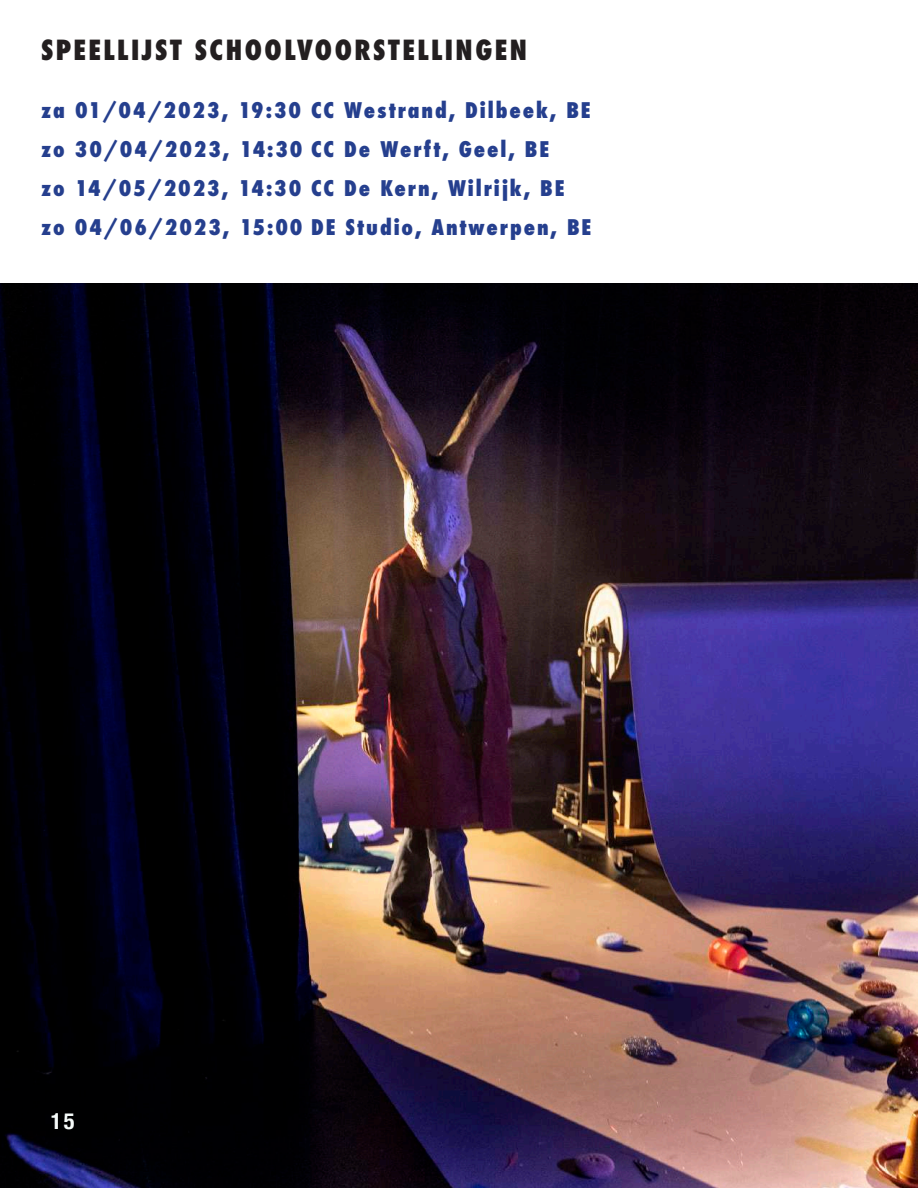
<style>
.page{position:relative;width:918px;height:1188px;background:#fff}
.page>*{position:absolute;margin:0;border:0;box-sizing:border-box;transform-origin:0 0}
.t1{font:800 condensed 27px "Futura";letter-spacing:.09em;color:#231f20}
.t2{font:700 condensed 22.5px "Helvetica Neue";color:#f6fbfa}
.t3{font:800 condensed 21px/39px "Futura";letter-spacing:.09em;color:#253f8e}
</style>
<div class="page">
<img style="left:0;top:283px;width:918px;height:905px">
<p class="t1" style="left:41px;top:32px;width:487px">SPEELLIJST SCHOOLVOORSTELLINGEN</p>
<p class="t3" style="left:41px;top:91px;width:552px">za 01/04/2023, 19:30 CC Westrand, Dilbeek, BE zo 30/04/2023, 14:30 CC De Werft, Geel, BE<br>zo 14/05/2023, 14:30 CC De Kern, Wilrijk, BE zo 04/06/2023, 15:00 DE Studio, Antwerpen, BE</p>
<p class="t2" style="left:51px;top:1102px;width:25px">15</p>
</div>
